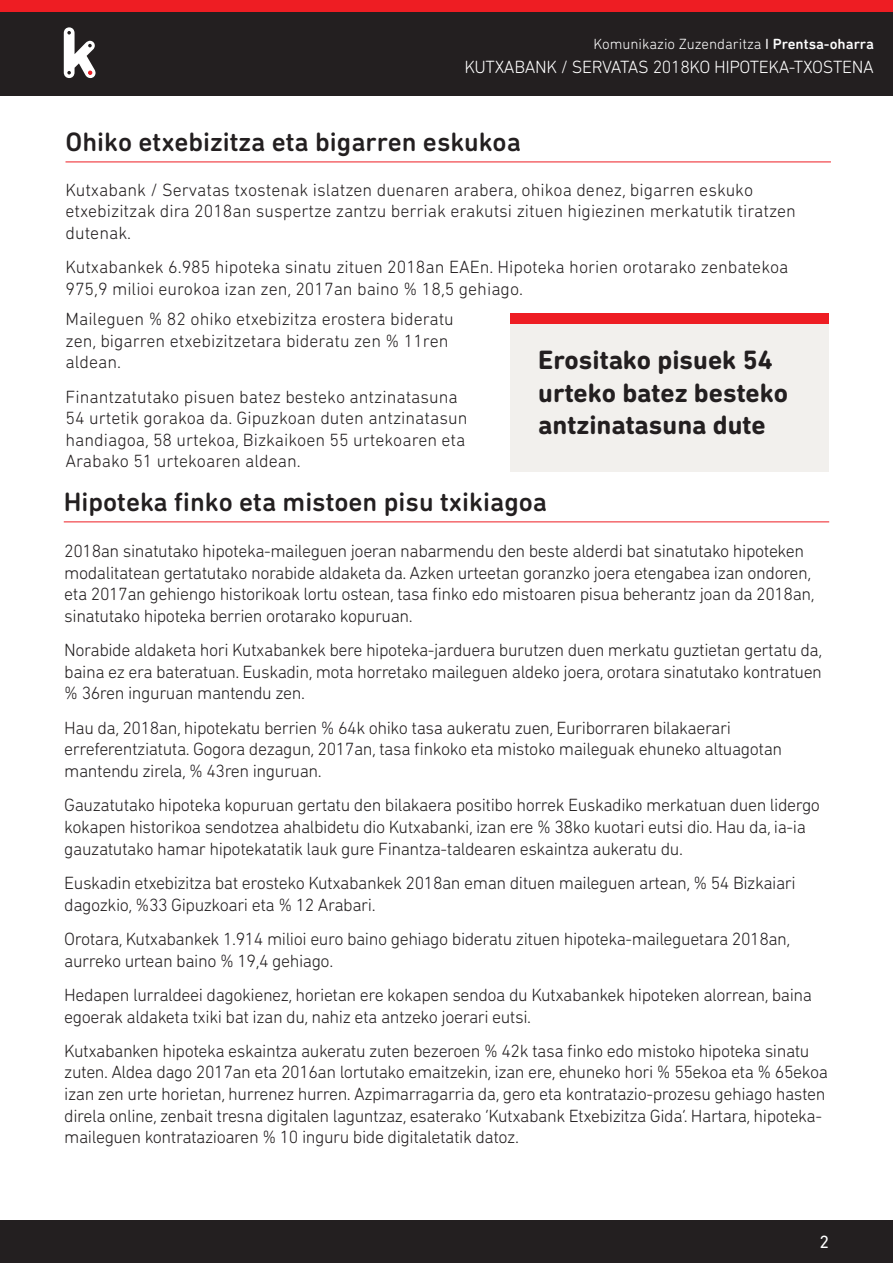
<style>
.page{position:relative;width:893px;height:1263px;background:#fff}
.page>*{position:absolute;margin:0;border:0;box-sizing:border-box;transform-origin:0 0}
.t1{font:500 27px "DIN Next Rounded LT Pro";color:#231f20}
.t2{font:700 27px/32.4px "DIN Next Rounded LT Pro";color:#231f20}
.t3{font:300 18px/21.6px "DIN Next Rounded LT Pro";letter-spacing:-.025em;color:#231f20}
.t4{font:300 18px/21.6px "DIN Next Rounded LT Pro";color:#231f20}
.t5{font:300 18px "DIN Next Rounded LT Pro";letter-spacing:-.02em;color:#fff}
.t6{font:18px "DIN Next Rounded LT Pro";color:#fff}
.t7{font:300 15px "DIN Next Rounded LT Pro";color:#fff}
.s1{font-weight:400}
.s2{font-weight:500}
</style>
<div class="page">
<div style="left:0;top:9px;width:893px;height:87px;background:#231f20"></div>
<div style="left:0;top:0;width:893px;height:11px;background:#ee1d23"></div>
<svg style="left:64px;top:27px;width:32px;height:51px"></svg>
<div style="left:0;top:1220px;width:893px;height:43px;background:#231f20"></div>
<hr style="left:64px;top:521px;width:765px;height:1px;background:#ee1d23">
<div style="left:510px;top:313px;width:319px;height:158px;background:#f2f0ed"></div>
<div style="left:510px;top:313px;width:319px;height:10px;background:#ee1d23"></div>
<hr style="left:66px;top:161px;width:765px;height:1px;background:#ee1d23">
<p class="t7" style="left:594px;top:36px;width:282px">Komunikazio Zuzendaritza <span class="s1">I</span> <span class="s2">Prentsa-oharra</span></p>
<p class="t5" style="left:465px;top:57px;width:411px">KUTXABANK / SERVATAS 2018KO HIPOTEKA-TXOSTENA</p>
<p class="t1" style="left:66px;top:126px;width:457px">Ohiko etxebizitza eta bigarren eskukoa</p>
<p class="t4" style="left:66px;top:179px;width:732px">Kutxabank / Servatas txostenak islatzen duenaren arabera, ohikoa denez, bigarren eskuko etxebizitzak dira 2018an suspertze zantzu berriak erakutsi zituen higiezinen merkatutik tiratzen dutenak.</p>
<p class="t4" style="left:66px;top:256px;width:724px">Kutxabankek 6.985 hipoteka sinatu zituen 2018an EAEn. Hipoteka horien orotarako zenbatekoa<br>975,9 milioi eurokoa izan zen, 2017an baino % 18,5 gehiago.</p>
<p class="t4" style="left:66px;top:308px;width:390px">Maileguen % 82 ohiko etxebizitza erostera bideratu zen, bigarren etxebizitzetara bideratu zen % 11ren aldean.</p>
<p class="t4" style="left:66px;top:385px;width:403px">Finantzatutako pisuen batez besteko antzinatasuna 54 urtetik gorakoa da. Gipuzkoan duten antzinatasun handiagoa, 58 urtekoa, Bizkaikoen 55 urtekoaren eta Arabako 51 urtekoaren aldean.</p>
<p class="t2" style="left:538px;top:344px;width:251px">Erositako pisuek 54 urteko batez besteko antzinatasuna dute</p>
<p class="t1" style="left:64px;top:486px;width:485px">Hipoteka finko eta mistoen pisu txikiagoa</p>
<p class="t3" style="left:64px;top:540px;width:752px">2018an sinatutako hipoteka-maileguen joeran nabarmendu den beste alderdi bat sinatutako hipoteken modalitatean gertatutako norabide aldaketa da. Azken urteetan goranzko joera etengabea izan ondoren, eta 2017an gehiengo historikoak lortu ostean, tasa finko edo mistoaren pisua beherantz joan da 2018an, sinatutako hipoteka berrien orotarako kopuruan.</p>
<p class="t3" style="left:64px;top:639px;width:759px;text-align:justify">Norabide aldaketa hori Kutxabankek bere hipoteka-jarduera burutzen duen merkatu guztietan gertatu da, baina ez era bateratuan. Euskadin, mota horretako maileguen aldeko joera, orotara sinatutako kontratuen % 36ren inguruan mantendu zen.</p>
<p class="t3" style="left:64px;top:717px;width:719px">Hau da, 2018an, hipotekatu berrien % 64k ohiko tasa aukeratu zuen, Euriborraren bilakaerari erreferentziatuta. Gogora dezagun, 2017an, tasa finkoko eta mistoko maileguak ehuneko altuagotan mantendu zirela, % 43ren inguruan.</p>
<p class="t3" style="left:64px;top:794px;width:757px">Gauzatutako hipoteka kopuruan gertatu den bilakaera positibo horrek Euskadiko merkatuan duen lidergo kokapen historikoa sendotzea ahalbidetu dio Kutxabanki, izan ere % 38ko kuotari eutsi dio. Hau da, ia-ia gauzatutako hamar hipotekatatik lauk gure Finantza-taldearen eskaintza aukeratu du.</p>
<p class="t3" style="left:64px;top:872px;width:733px">Euskadin etxebizitza bat erosteko Kutxabankek 2018an eman dituen maileguen artean, % 54 Bizkaiari dagozkio, %33 Gipuzkoari eta % 12 Arabari.</p>
<p class="t3" style="left:64px;top:928px;width:728px">Orotara, Kutxabankek 1.914 milioi euro baino gehiago bideratu zituen hipoteka-maileguetara 2018an, aurreko urtean baino % 19,4 gehiago.</p>
<p class="t3" style="left:64px;top:984px;width:749px">Hedapen lurraldeei dagokienez, horietan ere kokapen sendoa du Kutxabankek hipoteken alorrean, baina egoerak aldaketa txiki bat izan du, nahiz eta antzeko joerari eutsi.</p>
<p class="t3" style="left:64px;top:1040px;width:765px">Kutxabanken hipoteka eskaintza aukeratu zuten bezeroen % 42k tasa finko edo mistoko hipoteka sinatu zuten. Aldea dago 2017an eta 2016an lortutako emaitzekin, izan ere, ehuneko hori % 55ekoa eta % 65ekoa izan zen urte horietan, hurrenez hurren. Azpimarragarria da, gero eta kontratazio-prozesu gehiago hasten direla online, zenbait tresna digitalen laguntzaz, esaterako ‘Kutxabank Etxebizitza Gida’. Hartara, hipoteka&shy;maileguen kontratazioaren % 10 inguru bide digitaletatik datoz.</p>
<p class="t6" style="left:819px;top:1231px;width:11px">2</p>
</div>
